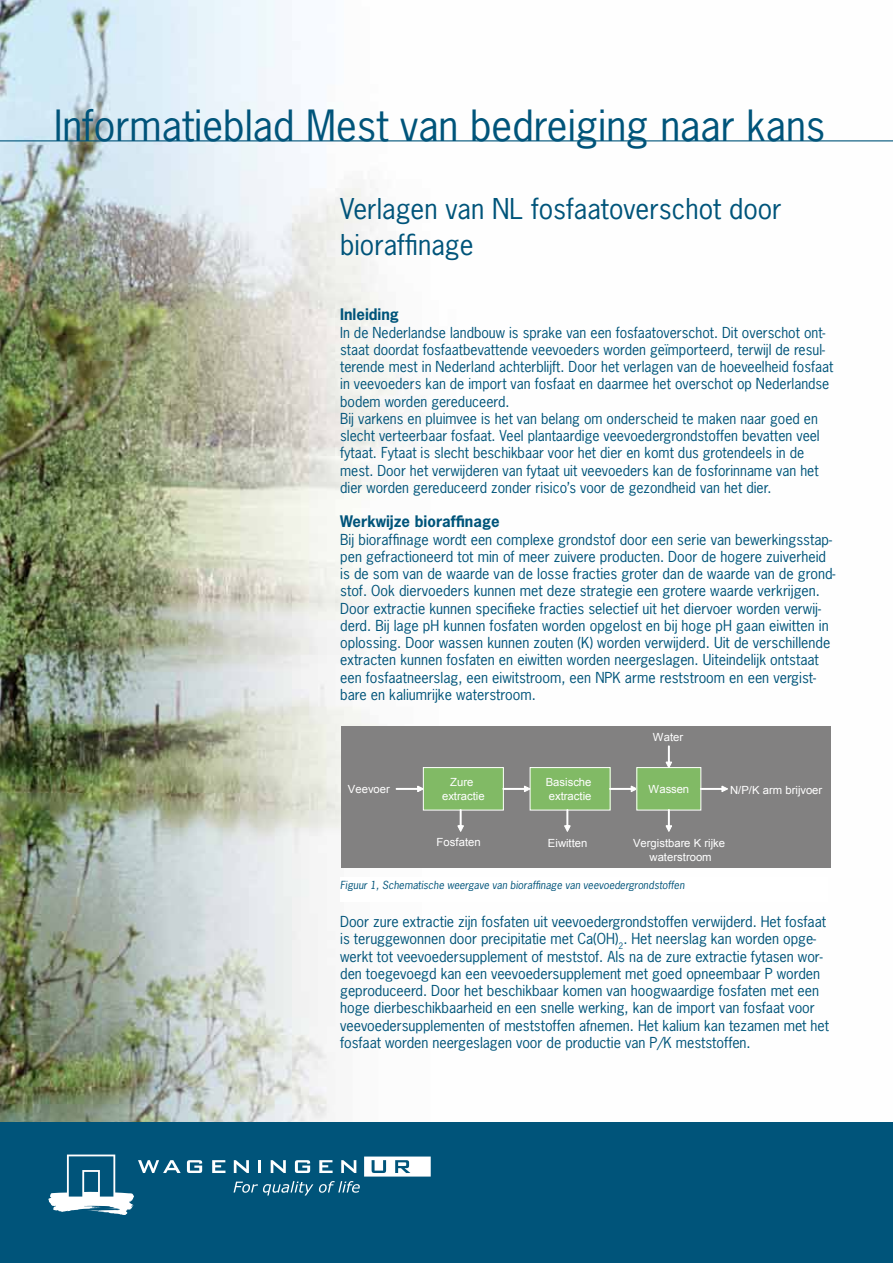
<style>
.page{position:relative;width:893px;height:1263px;background:#fff}
.page>*{position:absolute;margin:0;border:0;box-sizing:border-box;transform-origin:0 0}
.t1{font:40.5px "News Gothic Std";color:#00547a}
.t2{font:27px/36px "News Gothic Std";color:#00547a}
.t3{font:700 15px "News Gothic Std";color:#00547a}
.t4{font:14.25px/17.2px "News Gothic Std";color:#00547a}
.t5{font:11.25px/13.5px "Arial";color:#fff;text-align:center}
.t6{font:italic 10.5px "News Gothic Std";color:#00547a}
</style>
<div class="page">
<img style="left:0;top:0;width:893px;height:1123px">
<div style="left:0;top:1123px;width:893px;height:140px;background:#00547a"></div>
<hr style="left:0;top:140px;width:893px;height:1px;background:#00547a">
<svg style="left:187px;top:1160px;width:15px;height:13px"></svg>
<svg style="left:212px;top:1160px;width:13px;height:13px"></svg>
<svg style="left:234px;top:1156px;width:197px;height:39px"></svg>
<svg style="left:48px;top:1154px;width:133px;height:61px"></svg>
<div style="left:340px;top:877px;width:488px;height:25px;background:#fff"></div>
<div style="left:341px;top:726px;width:489px;height:142px;background:#828181"></div>
<svg style="left:396px;top:786px;width:27px;height:6px"></svg>
<div style="left:423px;top:767px;width:80px;height:43px;background:#81ba65"></div>
<div style="left:423px;top:767px;width:81px;height:43px;border:1px solid #fff"></div>
<div style="left:530px;top:767px;width:80px;height:43px;background:#81ba65"></div>
<div style="left:530px;top:767px;width:80px;height:43px;border:1px solid #fff"></div>
<svg style="left:503px;top:786px;width:27px;height:6px"></svg>
<svg style="left:458px;top:809px;width:6px;height:23px"></svg>
<svg style="left:564px;top:809px;width:6px;height:23px"></svg>
<svg style="left:609px;top:786px;width:27px;height:6px"></svg>
<div style="left:637px;top:767px;width:64px;height:43px;background:#81ba65"></div>
<div style="left:636px;top:767px;width:65px;height:43px;border:1px solid #fff"></div>
<svg style="left:666px;top:809px;width:6px;height:23px"></svg>
<svg style="left:666px;top:746px;width:6px;height:22px"></svg>
<svg style="left:700px;top:786px;width:28px;height:6px"></svg>
<h1 class="t1" style="left:54px;top:100px;width:773px">Informatieblad Mest van bedreiging naar kans</h1>
<h2 class="t2" style="left:340px;top:190px;width:443px">Verlagen van NL fosfaatoverschot door bioraffinage</h2>
<p class="t3" style="left:340px;top:305px;width:60px">Inleiding</p>
<p class="t4" style="left:340px;top:323px;width:495px">In de Nederlandse landbouw is sprake van een fosfaatoverschot. Dit overschot ont&shy;staat doordat fosfaatbevattende veevoeders worden geïmporteerd, terwijl de resul&shy;terende mest in Nederland achterblijft. Door het verlagen van de hoeveelheid fosfaat in veevoeders kan de import van fosfaat en daarmee het overschot op Nederlandse bodem worden gereduceerd.<br>Bij varkens en pluimvee is het van belang om onderscheid te maken naar goed en slecht verteerbaar fosfaat. Veel plantaardige veevoedergrondstoffen bevatten veel fytaat. Fytaat is slecht beschikbaar voor het dier en komt dus grotendeels in de mest. Door het verwijderen van fytaat uit veevoeders kan de fosforinname van het dier worden gereduceerd zonder risico’s voor de gezondheid van het dier.</p>
<p class="t3" style="left:340px;top:512px;width:161px">Werkwijze bioraffinage</p>
<p class="t4" style="left:340px;top:530px;width:497px">Bij bioraffinage wordt een complexe grondstof door een serie van bewerkingsstap&shy;pen gefractioneerd tot min of meer zuivere producten. Door de hogere zuiverheid is de som van de waarde van de losse fracties groter dan de waarde van de grond&shy;stof. Ook diervoeders kunnen met deze strategie een grotere waarde verkrijgen.<br>Door extractie kunnen specifieke fracties selectief uit het diervoer worden verwij&shy;derd. Bij lage pH kunnen fosfaten worden opgelost en bij hoge pH gaan eiwitten in oplossing. Door wassen kunnen zouten (K) worden verwijderd. Uit de verschillende extracten kunnen fosfaten en eiwitten worden neergeslagen. Uiteindelijk ontstaat een fosfaatneerslag, een eiwitstroom, een NPK arme reststroom en een vergist&shy;bare en kaliumrijke waterstroom.</p>
<p class="t5" style="left:348px;top:782px;width:43px">Veevoer</p>
<p class="t5" style="left:442px;top:776px;width:44px">Zure extractie</p>
<p class="t5" style="left:546px;top:776px;width:47px;text-align:left">Basische extractie</p>
<p class="t5" style="left:437px;top:835px;width:46px">Fosfaten</p>
<p class="t5" style="left:548px;top:836px;width:41px">Eiwitten</p>
<p class="t5" style="left:653px;top:730px;width:32px">Water</p>
<p class="t5" style="left:648px;top:783px;width:42px">Wassen</p>
<p class="t5" style="left:730px;top:783px;width:94px">N/P/K arm brijvoer</p>
<p class="t5" style="left:633px;top:837px;width:94px">Vergistbare K rijke waterstroom</p>
<p class="t6" style="left:340px;top:878px;width:346px">Figuur 1, Schematische weergave van bioraffinage van veevoedergrondstoffen</p>
<p class="t4" style="left:340px;top:913px;width:490px">Door zure extractie zijn fosfaten uit veevoedergrondstoffen verwijderd. Het fosfaat is teruggewonnen door precipitatie met Ca(OH)<sub>2</sub>. Het neerslag kan worden opge&shy;werkt tot veevoedersupplement of meststof. Als na de zure extractie fytasen wor&shy;den toegevoegd kan een veevoedersupplement met goed opneembaar P worden geproduceerd. Door het beschikbaar komen van hoogwaardige fosfaten met een hoge dierbeschikbaarheid en een snelle werking, kan de import van fosfaat voor veevoedersupplementen of meststoffen afnemen. Het kalium kan tezamen met het fosfaat worden neergeslagen voor de productie van P/K meststoffen.</p>
</div>
